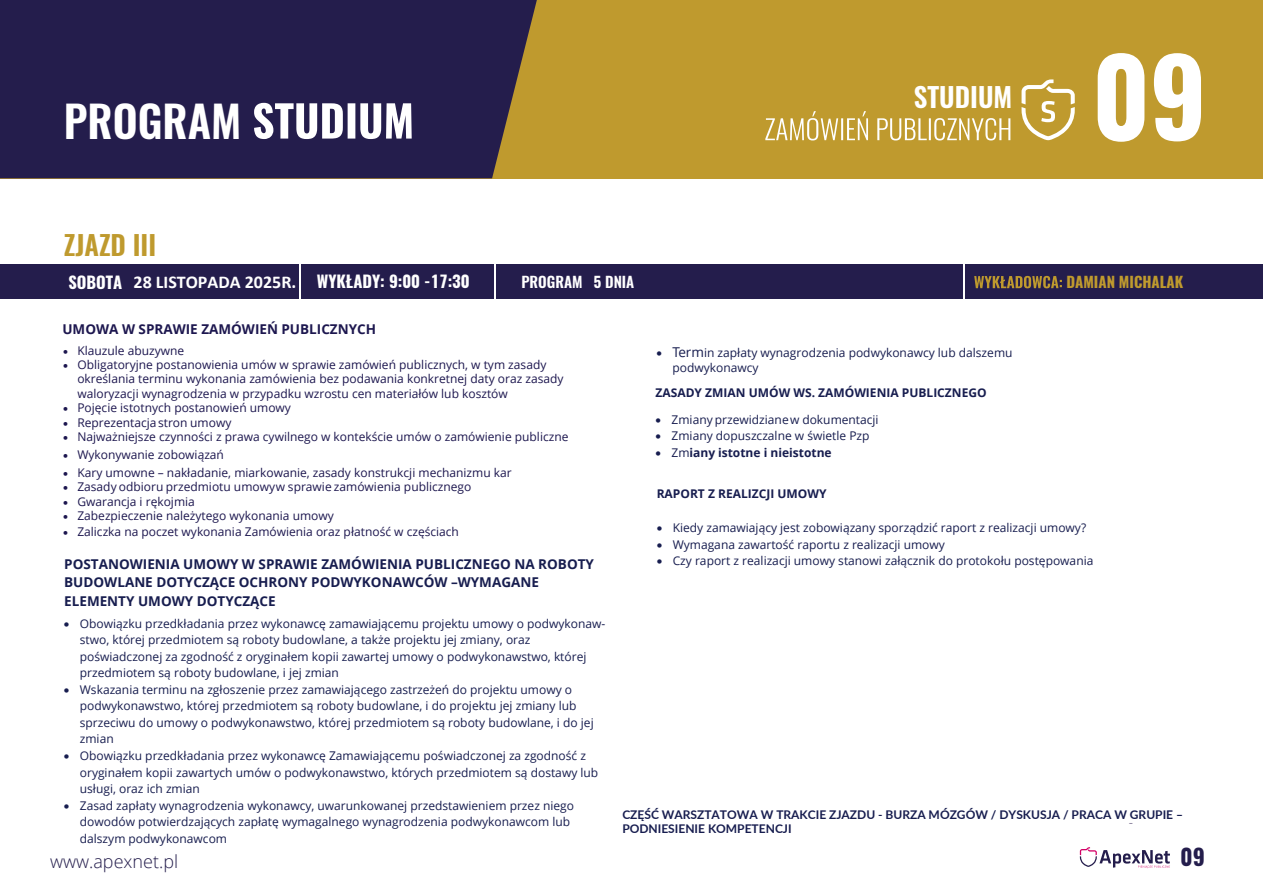
<style>
.page{position:relative;width:1263px;height:894px;background:#fff}
.page>*{position:absolute;margin:0;border:0;box-sizing:border-box;transform-origin:0 0}
.t1{font:700 105.9px "Oswald";color:#fff}
.t2{font:600 43.5px "Oswald";color:#fff}
.t3{font:600 27px "Oswald";color:#bf9a2e}
.t4{font:600 27px "Oswald";color:#fff}
.t5{font:700 22.5px "Oswald";color:#241d4c}
.t6{font:300 18px "Open Sans";color:#241d4c}
.t7{font:700 16.5px "Oswald";color:#fff}
.t8{font:700 15px "Oswald";color:#bf9a2e}
.t9{font:600 15px "Oswald";color:#fff}
.t10{font:700 13.5px/18.6px "Open Sans";color:#171d4f}
.t11{font:700 13.5px "Open Sans";color:#1d174f}
.t12{font:300 13.5px "Open Sans";color:#433662}
.t13{font:12px/16.5px "Open Sans";color:#171d4f}
.t14{font:12px/14.4px "Open Sans";color:#1d174f}
.t15{font:700 12px/14.4px "Lato";color:#171d4f}
.t16{font:700 12px "Open Sans";color:#171d4f}
.s1{font-family:"Calibri";font-size:18px}
.s2{font-weight:700}
.s3{font-size:13.5px}
.s4{font-weight:400}
</style>
<div class="page">
<svg style="left:1079px;top:847px;width:91px;height:21px"></svg>
<div style="left:0;top:265px;width:1263px;height:34px;background:#241d4c"></div>
<div style="left:0;top:0;width:1263px;height:178px;background:#bf9a2e"></div>
<div style="left:0;top:0;width:537px;height:178px;background:#241d4c"></div>
<svg style="left:254px;top:103px;width:158px;height:36px;background:#a7a4b7"></svg>
<hr style="left:299px;top:265px;width:1px;height:34px;background:#fff">
<hr style="left:494px;top:265px;width:1px;height:34px;background:#fff">
<hr style="left:963px;top:265px;width:1px;height:34px;background:#fff">
<svg style="left:765px;top:111px;width:245px;height:29px"></svg>
<svg style="left:1021px;top:79px;width:53px;height:61px"></svg>
<svg style="left:974px;top:276px;width:88px;height:12px"></svg>
<h2 class="t2" style="left:64px;top:90px;width:179px">PROGRAM</h2>
<h3 class="t3" style="left:64px;top:226px;width:94px">ZJAZD III</h3>
<h3 class="t7" style="left:134px;top:270px;width:338px"><span class="s1">28 LISTOPADA 2025R.</span> WYKŁADY: 9:00 -17:30</h3>
<h3 class="t7" style="left:68px;top:271px;width:55px">SOBOTA</h3>
<p class="t9" style="left:521px;top:271px;width:114px">PROGRAM <span class="s2">5</span> DNIA</p>
<h3 class="t4" style="left:914px;top:78px;width:100px">STUDIUM</h3>
<h1 class="t1" style="left:1092px;top:23px;width:115px">09</h1>
<p class="t8" style="left:1066px;top:271px;width:118px">DAMIAN MICHALAK</p>
<p class="t11" style="left:62px;top:320px;width:315px">UMOWA W SPRAWIE ZAMÓWIEŃ PUBLICZNYCH</p>
<p class="t14" style="left:63px;top:342px;width:123px">• Klauzule abuzywne</p>
<p class="t14" style="left:77px;top:357px;width:487px;text-indent:-14px">• Obligatoryjne postanowienia umów w sprawie zamówień publicznych, w tym zasady określania terminu wykonania zamówienia bez podawania konkretnej daty oraz zasady waloryzacji wynagrodzenia w przypadku wzrostu cen materiałów lub kosztów</p>
<p class="t14" style="left:63px;top:400px;width:229px">• Pojęcie istotnych postanowień umowy</p>
<p class="t14" style="left:63px;top:414px;width:170px">• Reprezentacja stron umowy</p>
<p class="t14" style="left:63px;top:429px;width:507px">• Najważniejsze czynności z prawa cywilnego w kontekście umów o zamówienie publiczne</p>
<p class="t14" style="left:63px;top:447px;width:162px">• Wykonywanie zobowiązań</p>
<p class="t14" style="left:63px;top:464px;width:450px">• Kary umowne – nakładanie, miarkowanie, zasady konstrukcji mechanizmu kar</p>
<p class="t14" style="left:63px;top:479px;width:410px">• Zasady odbioru przedmiotu umowy w sprawie zamówienia publicznego</p>
<p class="t14" style="left:63px;top:493px;width:133px">• Gwarancja i rękojmia</p>
<p class="t14" style="left:63px;top:508px;width:272px">• Zabezpieczenie należytego wykonania umowy</p>
<p class="t14" style="left:63px;top:523px;width:397px">• Zaliczka na poczet wykonania Zamówienia oraz płatność w częściach</p>
<p class="t13" style="left:672px;top:344px;width:342px;line-height:15px;text-indent:-16px">• <span class="s3">Term</span>in zapłaty wynagrodzenia podwykonawcy lub dalszemu podwykonawcy</p>
<p class="t16" style="left:655px;top:383px;width:332px">ZASADY ZMIAN UMÓW WS. ZAMÓWIENIA PUBLICZNEGO</p>
<p class="t13" style="left:655px;top:411px;width:224px">• Zmiany przewidziane w dokumentacji</p>
<p class="t13" style="left:655px;top:427px;width:215px">• Zmiany dopuszczalne w świetle Pzp</p>
<p class="t16" style="left:655px;top:444px;width:178px">• <span class="s4">Zm</span>iany istotne i nieistotne</p>
<p class="t16" style="left:656px;top:484px;width:171px">RAPORT Z REALIZCJI UMOWY</p>
<p class="t13" style="left:656px;top:519px;width:431px">• Kiedy zamawiający jest zobowiązany sporządzić raport z realizacji umowy?</p>
<p class="t13" style="left:656px;top:536px;width:290px">• Wymagana zawartość raportu z realizacji umowy</p>
<p class="t13" style="left:656px;top:552px;width:438px">• Czy raport z realizacji umowy stanowi załącznik do protokołu postępowania</p>
<p class="t10" style="left:64px;top:554px;width:531px">POSTANOWIENIA UMOWY W SPRAWIE ZAMÓWIENIA PUBLICZNEGO NA ROBOTY<br>BUDOWLANE DOTYCZĄCE OCHRONY PODWYKONAWCÓW –WYMAGANE<br>ELEMENTY UMOWY DOTYCZĄCE</p>
<p class="t13" style="left:80px;top:614px;width:527px;text-indent:-16px">• Obowiązku przedkładania przez wykonawcę zamawiającemu projektu umowy o podwykonaw&shy;stwo, której przedmiotem są roboty budowlane, a także projektu jej zmiany, oraz poświadczonej za zgodność z oryginałem kopii zawartej umowy o podwykonawstwo, której przedmiotem są roboty budowlane, i jej zmian</p>
<p class="t13" style="left:80px;top:680px;width:515px;text-indent:-16px">• Wskazania terminu na zgłoszenie przez zamawiającego zastrzeżeń do projektu umowy o podwykonawstwo, której przedmiotem są roboty budowlane, i do projektu jej zmiany lub sprzeciwu do umowy o podwykonawstwo, której przedmiotem są roboty budowlane, i do jej zmian</p>
<p class="t13" style="left:80px;top:746px;width:520px;text-indent:-16px">• Obowiązku przedkładania przez wykonawcę Zamawiającemu poświadczonej za zgodność z oryginałem kopii zawartych umów o podwykonawstwo, których przedmiotem są dostawy lub usługi, oraz ich zmian</p>
<p class="t13" style="left:80px;top:796px;width:496px;text-indent:-16px">• Zasad zapłaty wynagrodzenia wykonawcy, uwarunkowanej przedstawieniem przez niego dowodów potwierdzających zapłatę wymagalnego wynagrodzenia podwykonawcom lub dalszym podwykonawcom</p>
<p class="t15" style="left:622px;top:806px;width:562px">CZĘŚĆ WARSZTATOWA W TRAKCIE ZJAZDU - BURZA MÓZGÓW / DYSKUSJA / PRACA W GRUPIE –<br>PODNIESIENIE KOMPETENCJI</p>
<p class="t12" style="left:1128px;top:812px;width:6px">-</p>
<h3 class="t5" style="left:1180px;top:840px;width:26px">09</h3>
<h3 class="t6" style="left:50px;top:848px;width:130px">www.apexnet.pl</h3>
</div>
